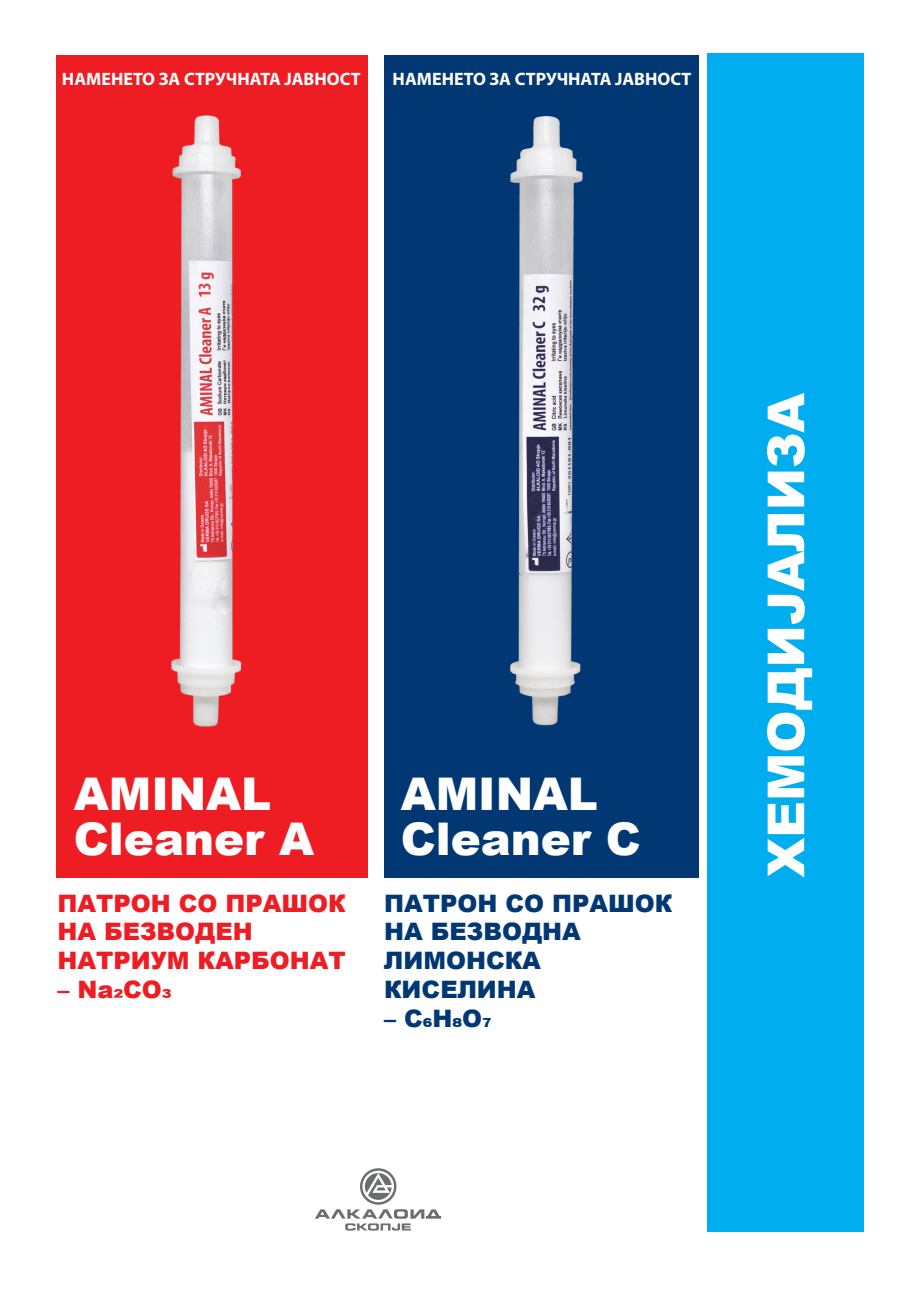
<style>
.page{position:relative;width:919px;height:1289px;background:#fff}
.page>*{position:absolute;margin:0;border:0;box-sizing:border-box;transform-origin:0 0}
.t1{font:900 51px "Arial";color:#fff}
.t2{font:900 45px/45px "Arial";color:#fff}
.t3{font:900 24px/28.8px "Arial";color:#013874}
.t4{font:900 24px/28.8px "Arial";color:#ee1d23}
.t5{font:700 18px "Myriad Pro";color:#fff}
</style>
<div class="page">
<div style="left:384px;top:55px;width:314px;height:822px;background:#013874"></div>
<div style="left:56px;top:55px;width:311px;height:822px;background:#ee1d23"></div>
<div style="left:707px;top:53px;width:157px;height:1178px;background:#00aeef"></div>
<img style="left:171px;top:115px;width:71px;height:612px">
<img style="left:510px;top:115px;width:73px;height:611px">
<svg style="left:315px;top:1168px;width:126px;height:62px"></svg>
<p class="t5" style="left:62px;top:67px;width:300px">НАМЕНЕТО ЗА СТРУЧНАТА ЈАВНОСТ</p>
<p class="t5" style="left:392px;top:67px;width:300px">НАМЕНЕТО ЗА СТРУЧНАТА ЈАВНОСТ</p>
<h2 class="t2" style="left:74px;top:769px;width:242px">AMINAL<br>Cleaner A</h2>
<h2 class="t2" style="left:400px;top:769px;width:242px">AMINAL<br>Cleaner C</h2>
<h3 class="t4" style="left:57px;top:887px;width:290px">ПАТРОН СО ПРАШОК<br>НА БЕЗВОДЕН<br>НАТРИУМ КАРБОНАТ</h3>
<h3 class="t4" style="left:57px;top:974px;width:115px">– Na2CO3</h3>
<h3 class="t3" style="left:384px;top:887px;width:290px">ПАТРОН СО ПРАШОК<br>НА БЕЗВОДНА<br>ЛИМОНСКА<br>КИСЕЛИНА</h3>
<h3 class="t3" style="left:384px;top:1003px;width:109px">– C6H8O7</h3>
<h1 class="t1" style="left:748px;top:877px;width:486px;rotate:-90deg">ХЕМОДИЈАЛИЗА</h1>
</div>
